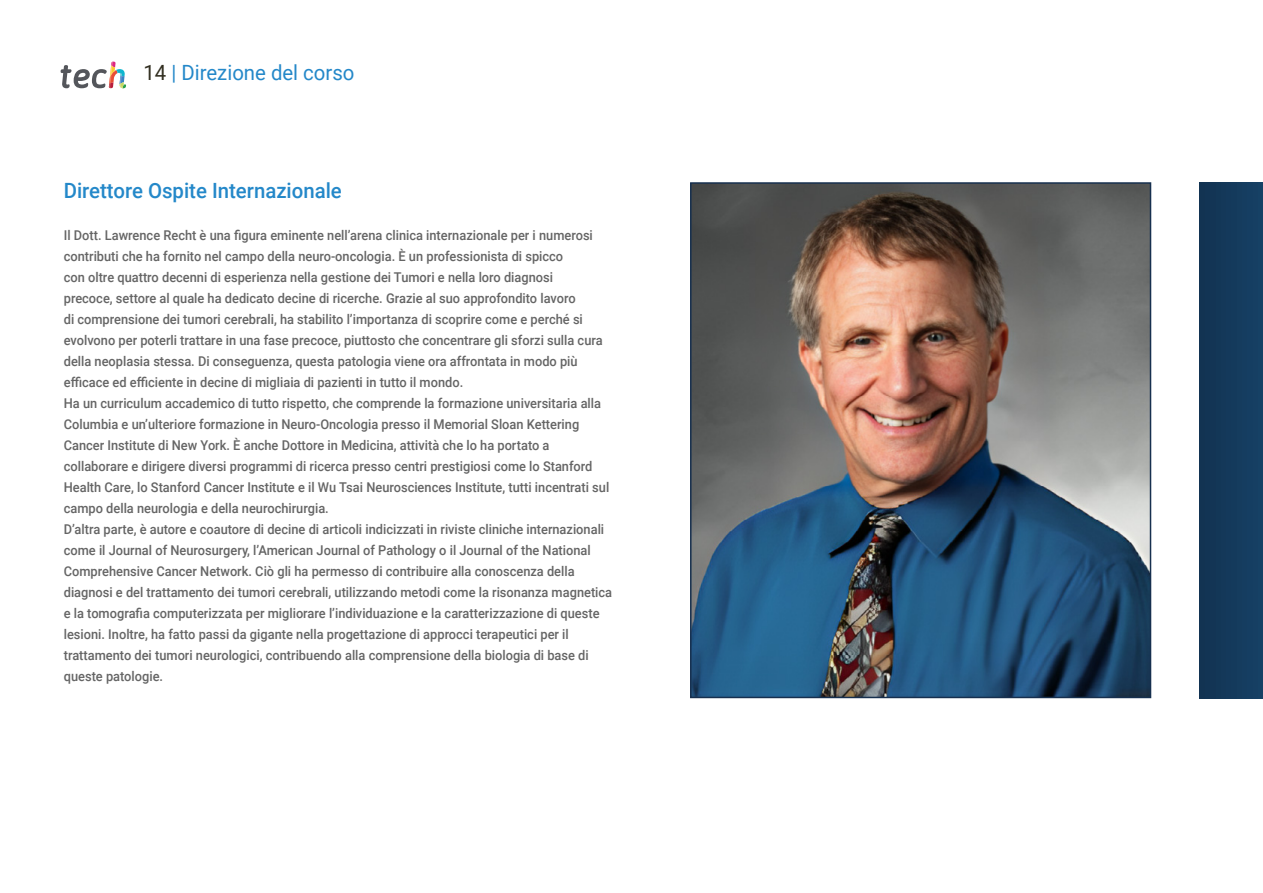
<style>
.page{position:relative;width:1263px;height:893px;background:#fff}
.page>*{position:absolute;margin:0;border:0;box-sizing:border-box;transform-origin:0 0}
.t1{font:500 21px "Roboto";color:#2488c9}
.t2{font:21px "Roboto";color:#2488c9}
.t3{font:500 13.5px/21px "Roboto";color:#656565;scale:.95 1}
.s1{color:#312e20}
</style>
<div class="page">
<svg style="left:61px;top:62px;width:65px;height:27px"></svg>
<img style="left:693px;top:185px;width:455px;height:510px">
<div style="left:690px;top:182px;width:461px;height:516px;border:2px solid #17304f"></div>
<div style="left:1199px;top:182px;width:64px;height:516px;background:#14395b"></div>
<h1 class="t2" style="left:144px;top:57px;width:213px"><span class="s1">14</span> | Direzione del corso</h1>
<h1 class="t1" style="left:64px;top:176px;width:280px">Direttore Ospite Internazionale</h1>
<p class="t3" style="left:64px;top:224px;width:579px">Il Dott. Lawrence Recht è una figura eminente nell’arena clinica internazionale per i numerosi contributi che ha fornito nel campo della neuro-oncologia. È un professionista di spicco<br>con oltre quattro decenni di esperienza nella gestione dei Tumori e nella loro diagnosi<br>precoce, settore al quale ha dedicato decine di ricerche. Grazie al suo approfondito lavoro<br>di comprensione dei tumori cerebrali, ha stabilito l’importanza di scoprire come e perché si evolvono per poterli trattare in una fase precoce, piuttosto che concentrare gli sforzi sulla cura della neoplasia stessa. Di conseguenza, questa patologia viene ora affrontata in modo più efficace ed efficiente in decine di migliaia di pazienti in tutto il mondo.<br>Ha un curriculum accademico di tutto rispetto, che comprende la formazione universitaria alla Columbia e un’ulteriore formazione in Neuro-Oncologia presso il Memorial Sloan Kettering Cancer Institute di New York. È anche Dottore in Medicina, attività che lo ha portato a collaborare e dirigere diversi programmi di ricerca presso centri prestigiosi come lo Stanford Health Care, lo Stanford Cancer Institute e il Wu Tsai Neurosciences Institute, tutti incentrati sul campo della neurologia e della neurochirurgia.<br>D’altra parte, è autore e coautore di decine di articoli indicizzati in riviste cliniche internazionali come il Journal of Neurosurgery, l’American Journal of Pathology o il Journal of the National Comprehensive Cancer Network. Ciò gli ha permesso di contribuire alla conoscenza della diagnosi e del trattamento dei tumori cerebrali, utilizzando metodi come la risonanza magnetica e la tomografia computerizzata per migliorare l’individuazione e la caratterizzazione di queste lesioni. Inoltre, ha fatto passi da gigante nella progettazione di approcci terapeutici per il trattamento dei tumori neurologici, contribuendo alla comprensione della biologia di base di queste patologie.</p>
</div>
